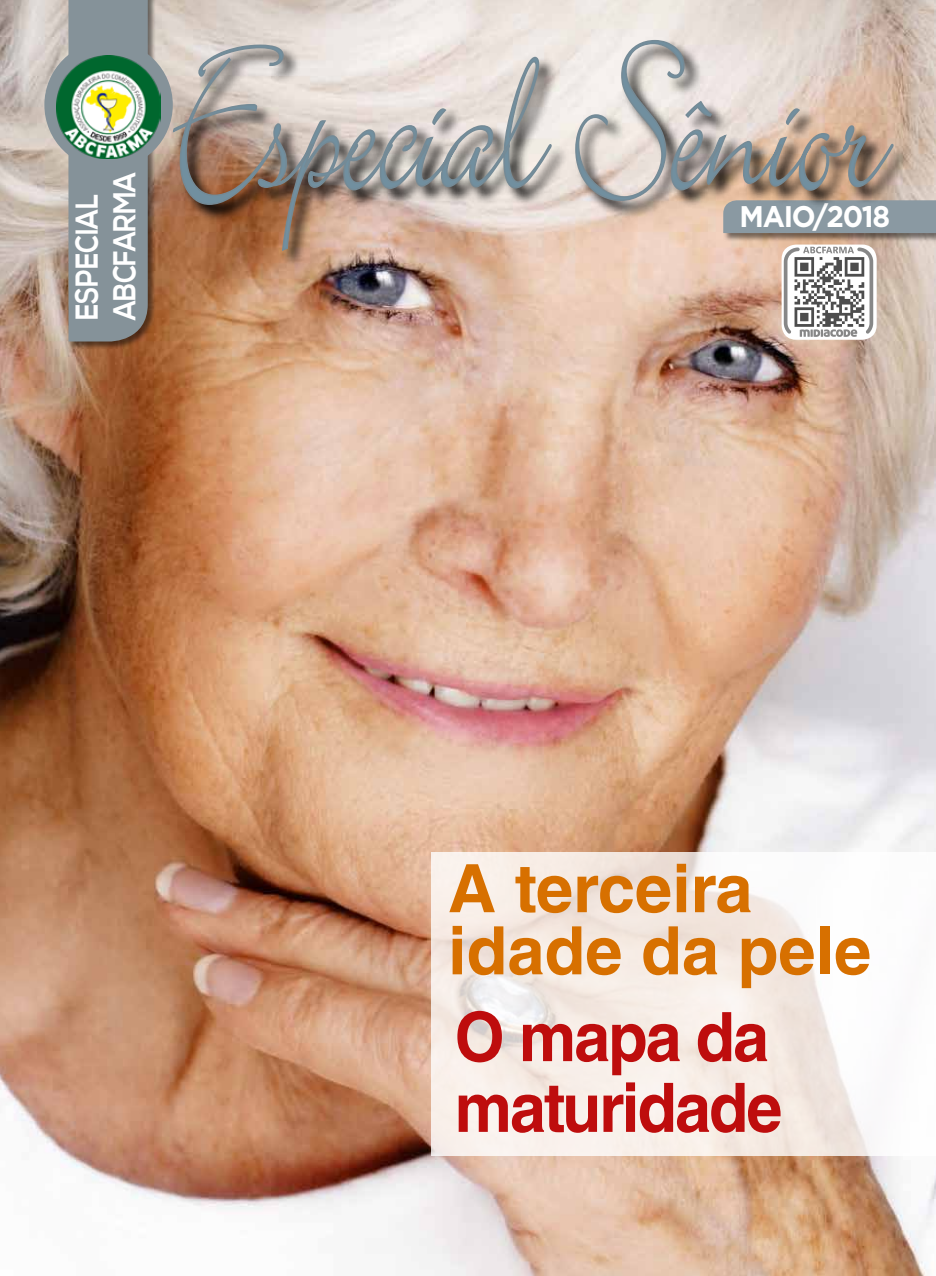
<style>
.page{position:relative;width:936px;height:1276px;background:#fff}
.page>*{position:absolute;margin:0;border:0;box-sizing:border-box;transform-origin:0 0}
.t1{font:700 68.25px/70.7px "Helvetica LT Std";letter-spacing:-.03em;color:#be0d0d;scale:.95 1}
.t2{font:700 66.75px/62.1px "Helvetica LT Std";color:#d77000}
.t3{font:700 31.65px/38px "Nexa";letter-spacing:-.01em;color:#fff;scale:.83 1}
.t4{font:700 29.85px "Gotham";letter-spacing:-.045em;color:#fff;scale:.94 1}
</style>
<div class="page">
<img style="left:0;top:0;width:935px;height:1276px">
<svg style="left:432px;top:852px;width:503px;height:303px;fill:#f8efe9"></svg>
<svg style="left:781px;top:244px;width:95px;height:96px"></svg>
<div style="left:68px;top:0;width:89px;height:350px;background:#000;opacity:.5"></div>
<div style="left:68px;top:0;width:80px;height:341px;background:#859299"></div>
<div style="left:44px;top:41px;width:129px;height:128px;background:#859299;border-radius:50%"></div>
<div style="left:722px;top:200px;width:213px;height:42px;background:#000;opacity:.5"></div>
<svg style="left:911px;top:200px;width:24px;height:33px"></svg>
<svg style="left:172px;top:39px;width:739px;height:229px;background:#ccab96"></svg>
<svg style="left:172px;top:39px;width:722px;height:213px;background:#c1b3aa"></svg>
<img style="left:57px;top:55px;width:103px;height:103px">
<svg style="left:783px;top:247px;width:90px;height:90px"></svg>
<p class="t3" style="left:69px;top:320px;width:181px;rotate:-90deg">ESPECIAL<br>ABCFARMA</p>
<p class="t4" style="left:739px;top:197px;width:162px">MAIO/2018</p>
<p class="t2" style="left:448px;top:856px;width:425px">A terceira idade da pele</p>
<p class="t1" style="left:454px;top:1000px;width:346px">O mapa da maturidade</p>
</div>
